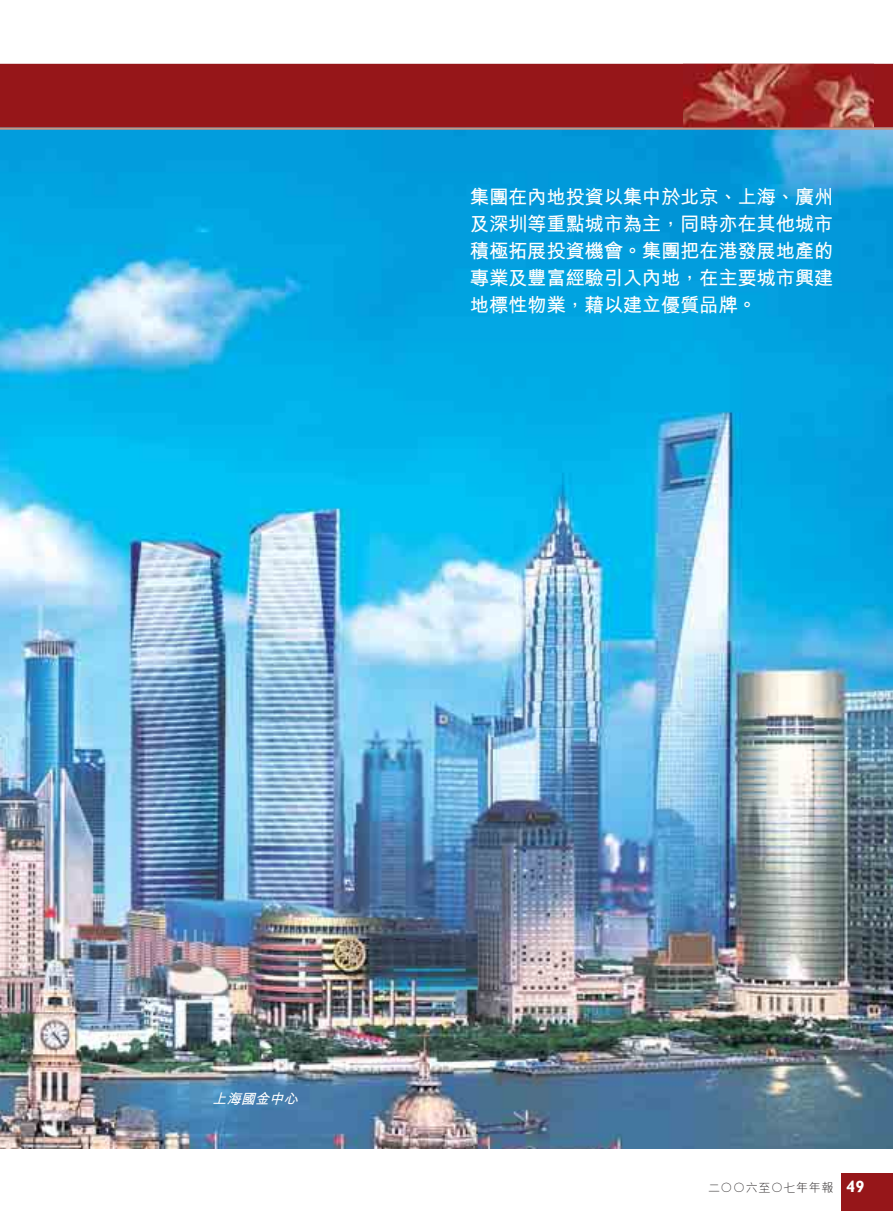
<style>
.page{position:relative;width:893px;height:1212px;background:#fff}
.page>*{position:absolute;margin:0;border:0;box-sizing:border-box;transform-origin:0 0}
.t1{font:19.5px/27px "M Hei HK Bold E Ten B5 H";letter-spacing:-.02em;color:#fff;text-align:justify}
.t2{font:700 16.5px "Gill Sans Std";color:#fff}
.t3{font:italic 14.25px "M Hei HK Bold E Ten B5 H";color:#fff}
.t4{font:12px "M Hei HK Light E Ten B5 H";letter-spacing:.05em;color:#231f20}
</style>
<div class="page">
<img style="left:1px;top:130px;width:892px;height:1018px">
<div style="left:842px;top:1174px;width:51px;height:37px;background:#961619"></div>
<div style="left:1px;top:64px;width:892px;height:64px;background:#961619"></div>
<img style="left:683px;top:64px;width:191px;height:64px">
<hr style="left:1px;top:128px;width:892px;height:2px;background:#cc9381">
<p class="t1" style="left:470px;top:186px;width:365px">集團在內地投資以集中於北京、上海、廣州及深圳等重點城市為主，同時亦在其他城市積極拓展投資機會。集團把在港發展地產的專業及豐富經驗引入內地，在主要城市興建地標性物業，藉以建立優質品牌。</p>
<p class="t3" style="left:212px;top:1093px;width:91px">上海國金中心</p>
<p class="t4" style="left:708px;top:1183px;width:127px">二〇〇六至〇七年年報</p>
<p class="t2" style="left:846px;top:1176px;width:20px">49</p>
</div>
